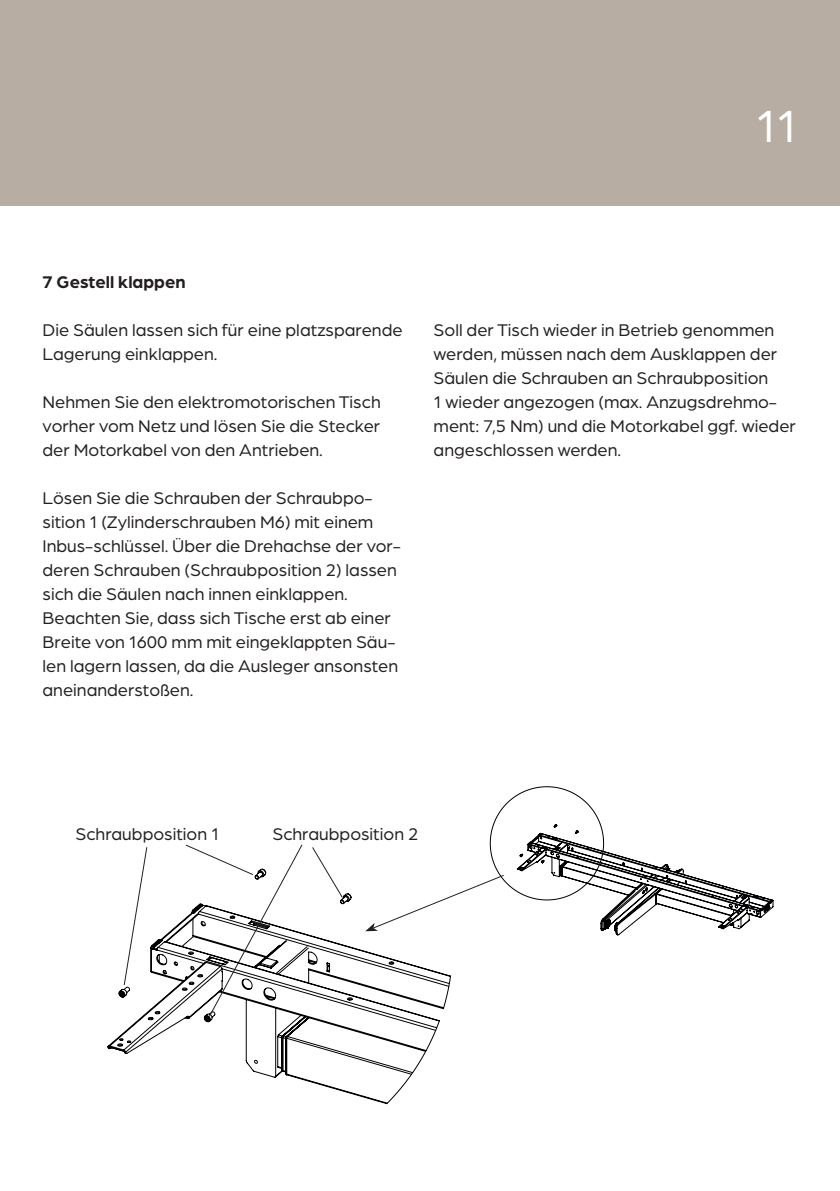
<style>
.page{position:relative;width:840px;height:1191px;background:#fff}
.page>*{position:absolute;margin:0;border:0;box-sizing:border-box;transform-origin:0 0}
.t1{font:48px "Arboria";color:#fff}
.t2{font:18px/24px "Arboria";color:#231f20}
.t3{font:700 18px "Arboria";color:#231f20}
</style>
<div class="page">
<div style="left:0;top:0;width:839px;height:205px;background:#b8ada3"></div>
<hr style="left:43px;top:715px;width:753px;height:1px;background:#adb1b2">
<hr style="left:43px;top:715px;width:1px;height:433px;background:#adb1b2">
<hr style="left:43px;top:1190px;width:134px;height:1px;background:#adb1b2">
<hr style="left:167px;top:1190px;width:629px;height:1px;background:#adb1b2">
<hr style="left:812px;top:715px;width:1px;height:433px;background:#adb1b2">
<svg style="left:43px;top:715px;width:730px;height:276px"></svg>
<svg style="left:107px;top:868px;width:344px;height:236px"></svg>
<svg style="left:123px;top:846px;width:25px;height:140px"></svg>
<div style="left:272px;top:808px;width:197px;height:51px;background:#fff"></div>
<svg style="left:311px;top:847px;width:32px;height:52px"></svg>
<svg style="left:184px;top:843px;width:119px;height:175px"></svg>
<svg style="left:365px;top:786px;width:239px;height:145px"></svg>
<h1 class="t1" style="left:755px;top:94px;width:44px">11</h1>
<p class="t3" style="left:43px;top:270px;width:144px">7 Gestell klappen</p>
<p class="t2" style="left:43px;top:317px;width:361px">Die Säulen lassen sich für eine platzsparende<br>Lagerung einklappen.</p>
<p class="t2" style="left:43px;top:389px;width:339px;text-align:justify">Nehmen Sie den elektromotorischen Tisch vorher vom Netz und lösen Sie die Stecker der Motorkabel von den Antrieben.</p>
<p class="t2" style="left:43px;top:485px;width:359px">Lösen Sie die Schrauben der Schraubpo&shy;sition 1 (Zylinderschrauben M6) mit einem Inbus-schlüssel. Über die Drehachse der vor&shy;deren Schrauben (Schraubposition 2) lassen sich die Säulen nach innen einklappen.<br>Beachten Sie, dass sich Tische erst ab einer Breite von 1600 mm mit eingeklappten Säu&shy;len lagern lassen, da die Ausleger ansonsten aneinanderstoßen.</p>
<p class="t2" style="left:433px;top:317px;width:363px">Soll der Tisch wieder in Betrieb genommen werden, müssen nach dem Ausklappen der Säulen die Schrauben an Schraubposition<br>1 wieder angezogen (max. Anzugsdrehmo&shy;ment: 7,5 Nm) und die Motorkabel ggf. wieder angeschlossen werden.</p>
<p class="t2" style="left:75px;top:821px;width:145px">Schraubposition 1</p>
<p class="t2" style="left:272px;top:821px;width:147px">Schraubposition 2</p>
</div>
